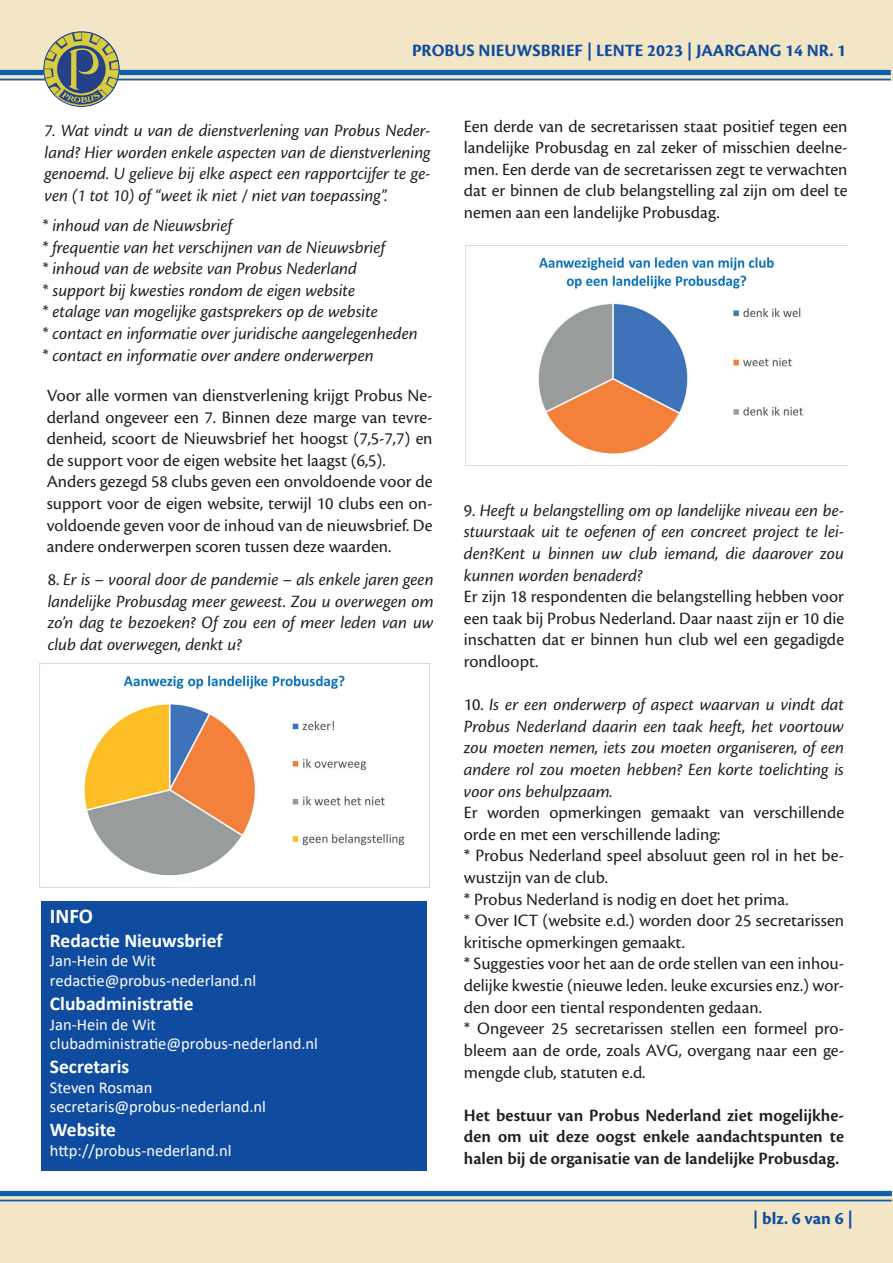
<style>
.page{position:relative;width:893px;height:1263px;background:#fff}
.page>*{position:absolute;margin:0;border:0;box-sizing:border-box;transform-origin:0 0}
.t1{font:700 21px "Calibri";color:#fff}
.t2{font:700 19.5px "Calibri";color:#fff}
.t3{font:18px/21.6px "Cronos Pro";color:#231f20;text-align:justify}
.t4{font:italic 18px/21.6px "Cronos Pro";letter-spacing:-.005em;color:#231f20;text-align:justify}
.t5{font:600 18px/21.6px "Cronos Pro";color:#231f20;text-align:justify}
.t6{font:700 18px "Cronos Pro";color:#0f4ca0}
.t7{font:16.5px/19.8px "Calibri";color:#fff}
.s1{font-style:normal}
</style>
<div class="page">
<div style="left:0;top:1196px;width:893px;height:67px;background:#f3e6c6"></div>
<div style="left:0;top:0;width:893px;height:80px;background:#f3e6c6"></div>
<div style="left:0;top:1191px;width:892px;height:5px;background:#0d5eab"></div>
<hr style="left:0;top:1200px;width:892px;height:1px;background:#0d5eab">
<div style="left:0;top:70px;width:891px;height:5px;background:#0d5eab"></div>
<hr style="left:0;top:79px;width:891px;height:1px;background:#0d5eab">
<img style="left:39px;top:31px;width:84px;height:76px">
<div style="left:41px;top:901px;width:386px;height:270px;background:#0f4ca0"></div>
<img style="left:538px;top:257px;width:265px;height:197px">
<img style="left:39px;top:663px;width:390px;height:224px">
<p class="t6" style="left:412px;top:40px;width:436px">PROBUS NIEUWSBRIEF | LENTE 2023 | JAARGANG 14 NR. 1</p>
<p class="t4" style="left:45px;top:120px;width:387px">7. Wat vindt u van de dienstverlening van Probus Neder&shy;land? Hier worden enkele aspecten van de dienstverlening genoemd. U gelieve bij elke aspect een rapportcijfer te ge&shy;ven (1 tot 10) of “weet ik niet / niet van toepassing”.</p>
<p class="t4" style="left:42px;top:215px;width:377px;text-align:left">* inhoud van de Nieuwsbrief<br>* frequentie van het verschijnen van de Nieuwsbrief<br>* inhoud van de website van Probus Nederland<br>* support bij kwesties rondom de eigen website<br>* etalage van mogelijke gastsprekers op de website<br>* contact en informatie over juridische aangelegenheden * contact en informatie over andere onderwerpen</p>
<p class="t3" style="left:47px;top:385px;width:387px;text-align:left">Voor alle vormen van dienstverlening krijgt Probus Ne&shy;derland ongeveer een 7. Binnen deze marge van tevre&shy;denheid, scoort de Nieuwsbrief het hoogst (7,5-7,7) en de support voor de eigen website het laagst (6,5).<br>Anders gezegd 58 clubs geven een onvoldoende voor de support voor de eigen website, terwijl 10 clubs een on&shy;voldoende geven voor de inhoud van de nieuwsbrief. De andere onderwerpen scoren tussen deze waarden.</p>
<p class="t4" style="left:48px;top:569px;width:387px"><span class="s1">8.</span> Er is – vooral door de pandemie – als enkele jaren geen landelijke Probusdag meer geweest. Zou u overwegen om zo’n dag te bezoeken? Of zou een of meer leden van uw club dat overwegen, denkt u?</p>
<p class="t1" style="left:50px;top:901px;width:45px">INFO</p>
<p class="t2" style="left:50px;top:926px;width:174px">Redactie Nieuwsbrief</p>
<p class="t7" style="left:50px;top:951px;width:208px">Jan-Hein de Wit redactie@probus-nederland.nl</p>
<p class="t2" style="left:50px;top:989px;width:145px">Clubadministratie</p>
<p class="t7" style="left:50px;top:1014px;width:270px">Jan-Hein de Wit clubadministratie@probus-nederland.nl</p>
<p class="t2" style="left:50px;top:1052px;width:81px">Secretaris</p>
<p class="t7" style="left:50px;top:1077px;width:218px">Steven Rosman secretaris@probus-nederland.nl</p>
<p class="t2" style="left:50px;top:1115px;width:68px">Website</p>
<p class="t7" style="left:50px;top:1140px;width:183px">http://probus-nederland.nl</p>
<p class="t3" style="left:464px;top:115px;width:385px">Een derde van de secretarissen staat positief tegen een landelijke Probusdag en zal zeker of misschien deelne&shy;men. Een derde van de secretarissen zegt te verwachten dat er binnen de club belangstelling zal zijn om deel te nemen aan een landelijke Probusdag.</p>
<p class="t4" style="left:464px;top:500px;width:382px"><span class="s1">9.</span> Heeft u belangstelling om op landelijke niveau een be&shy;stuurstaak uit te oefenen of een concreet project te lei&shy;den?Kent u binnen uw club iemand, die daarover zou kunnen worden benaderd?</p>
<p class="t3" style="left:464px;top:586px;width:382px">Er zijn 18 respondenten die belangstelling hebben voor een taak bij Probus Nederland. Daar naast zijn er 10 die inschatten dat er binnen hun club wel een gegadigde rondloopt.</p>
<p class="t4" style="left:464px;top:694px;width:382px"><span class="s1">10.</span> Is er een onderwerp of aspect waarvan u vindt dat Probus Nederland daarin een taak heeft, het voortouw zou moeten nemen, iets zou moeten organiseren, of een andere rol zou moeten hebben? Een korte toelichting is voor ons behulpzaam.</p>
<p class="t3" style="left:464px;top:802px;width:382px;text-align:left">Er worden opmerkingen gemaakt van verschillende orde en met een verschillende lading:<br>* Probus Nederland speel absoluut geen rol in het be&shy;wustzijn van de club.<br>* Probus Nederland is nodig en doet het prima.<br>* Over ICT (website e.d.) worden door 25 secretarissen kritische opmerkingen gemaakt.<br>* Suggesties voor het aan de orde stellen van een inhou&shy;delijke kwestie (nieuwe leden. leuke excursies enz.) wor&shy;den door een tiental respondenten gedaan.<br>* Ongeveer 25 secretarissen stellen een formeel pro&shy;bleem aan de orde, zoals AVG, overgang naar een ge&shy;mengde club, statuten e.d.</p>
<p class="t5" style="left:464px;top:1104px;width:382px">Het bestuur van Probus Nederland ziet mogelijkhe&shy;den om uit deze oogst enkele aandachtspunten te halen bij de organisatie van de landelijke Probusdag.</p>
<p class="t6" style="left:753px;top:1208px;width:102px">| blz. 6 van 6 |</p>
</div>
